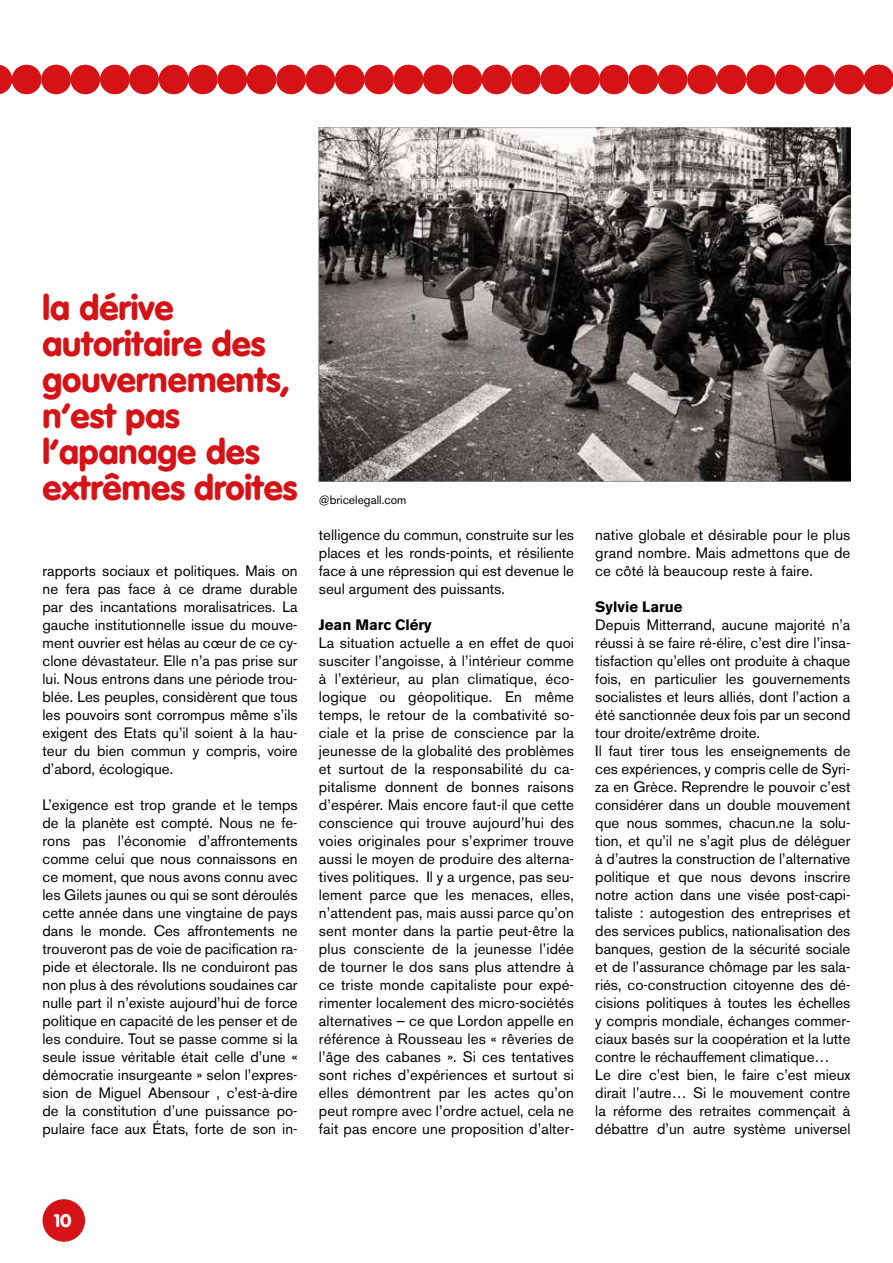
<style>
.page{position:relative;width:893px;height:1263px;background:#fff}
.page>*{position:absolute;margin:0;border:0;box-sizing:border-box;transform-origin:0 0}
.t1{font:900 34.5px/36px "VAG Rounded";color:#d51317}
.t2{font:900 18px "VAG Rounded";color:#fff}
.t3{font:15px/18px "Akzidenz Grotesk BE";color:#000;text-align:justify}
.t4{font:700 15px "Akzidenz Grotesk BE";color:#000}
.t5{font:12px "Akzidenz Grotesk BE";color:#000}
</style>
<div class="page">
<div style="left:43px;top:1199px;width:42px;height:43px;background:#d51317;border-radius:50%"></div>
<svg style="left:878px;top:65px;width:1px;height:29px"></svg>
<svg style="left:849px;top:65px;width:1px;height:29px"></svg>
<svg style="left:0;top:65px;width:820px;height:29px"></svg>
<img style="left:319px;top:128px;width:531px;height:354px">
<h1 class="t1" style="left:43px;top:290px;width:257px">la dérive autoritaire des gouvernements, n’est pas l’apanage des extrêmes droites</h1>
<p class="t3" style="left:43px;top:562px;width:257px">rapports sociaux et politiques. Mais on ne fera pas face à ce drame durable par des incantations moralisatrices. La gauche institutionnelle issue du mouve&shy;ment ouvrier est hélas au cœur de ce cy&shy;clone dévastateur. Elle n’a pas prise sur lui. Nous entrons dans une période trou&shy;blée. Les peuples, considèrent que tous les pouvoirs sont corrompus même s’ils exigent des Etats qu’il soient à la hau&shy;teur du bien commun y compris, voire d’abord, écologique.</p>
<p class="t3" style="left:43px;top:796px;width:257px">L’exigence est trop grande et le temps de la planète est compté. Nous ne fe&shy;rons pas l’économie d’affrontements comme celui que nous connaissons en ce moment, que nous avons connu avec les Gilets jaunes ou qui se sont déroulés cette année dans une vingtaine de pays dans le monde. Ces affrontements ne trouveront pas de voie de pacification ra&shy;pide et électorale. Ils ne conduiront pas non plus à des révolutions soudaines car nulle part il n’existe aujourd’hui de force politique en capacité de les penser et de les conduire. Tout se passe comme si la seule issue véritable était celle d’une « démocratie insurgeante » selon l’expres&shy;sion de Miguel Abensour , c’est-à-dire de la constitution d’une puissance po&shy;pulaire face aux États, forte de son in-</p>
<p class="t5" style="left:319px;top:493px;width:89px">@bricelegall.com</p>
<p class="t3" style="left:319px;top:526px;width:257px">telligence du commun, construite sur les places et les ronds-points, et résiliente face à une répression qui est devenue le seul argument des puissants.</p>
<p class="t4" style="left:319px;top:616px;width:114px">Jean Marc Cléry</p>
<p class="t3" style="left:319px;top:634px;width:257px">La situation actuelle a en effet de quoi susciter l’angoisse, à l’intérieur comme à l’extérieur, au plan climatique, éco&shy;logique ou géopolitique. En même temps, le retour de la combativité so&shy;ciale et la prise de conscience par la jeunesse de la globalité des problèmes et surtout de la responsabilité du ca&shy;pitalisme donnent de bonnes raisons d’espérer. Mais encore faut-il que cette conscience qui trouve aujourd’hui des voies originales pour s’exprimer trouve aussi le moyen de produire des alterna&shy;tives politiques. Il y a urgence, pas seu&shy;lement parce que les menaces, elles, n’attendent pas, mais aussi parce qu’on sent monter dans la partie peut-être la plus consciente de la jeunesse l’idée de tourner le dos sans plus attendre à ce triste monde capitaliste pour expé&shy;rimenter localement des micro-sociétés alternatives – ce que Lordon appelle en référence à Rousseau les « rêveries de l’âge des cabanes ». Si ces tentatives sont riches d’expériences et surtout si elles démontrent par les actes qu’on peut rompre avec l’ordre actuel, cela ne fait pas encore une proposition d’alter-</p>
<p class="t3" style="left:595px;top:526px;width:257px">native globale et désirable pour le plus grand nombre. Mais admettons que de ce côté là beaucoup reste à faire.</p>
<p class="t4" style="left:595px;top:598px;width:89px">Sylvie Larue</p>
<p class="t3" style="left:595px;top:616px;width:257px;text-align:left">Depuis Mitterrand, aucune majorité n’a réussi à se faire ré-élire, c’est dire l’insa&shy;tisfaction qu’elles ont produite à chaque fois, en particulier les gouvernements socialistes et leurs alliés, dont l’action a été sanctionnée deux fois par un second tour droite/extrême droite.<br>Il faut tirer tous les enseignements de ces expériences, y compris celle de Syri&shy;za en Grèce. Reprendre le pouvoir c’est considérer dans un double mouvement que nous sommes, chacun.ne la solu&shy;tion, et qu’il ne s’agit plus de déléguer à d’autres la construction de l’alternative politique et que nous devons inscrire notre action dans une visée post-capi&shy;taliste : autogestion des entreprises et des services publics, nationalisation des banques, gestion de la sécurité sociale et de l’assurance chômage par les sala&shy;riés, co-construction citoyenne des dé&shy;cisions politiques à toutes les échelles y compris mondiale, échanges commer&shy;ciaux basés sur la coopération et la lutte contre le réchauffement climatique…<br>Le dire c’est bien, le faire c’est mieux dirait l’autre… Si le mouvement contre la réforme des retraites commençait à débattre d’un autre système universel</p>
<p class="t2" style="left:54px;top:1210px;width:19px">10</p>
</div>
